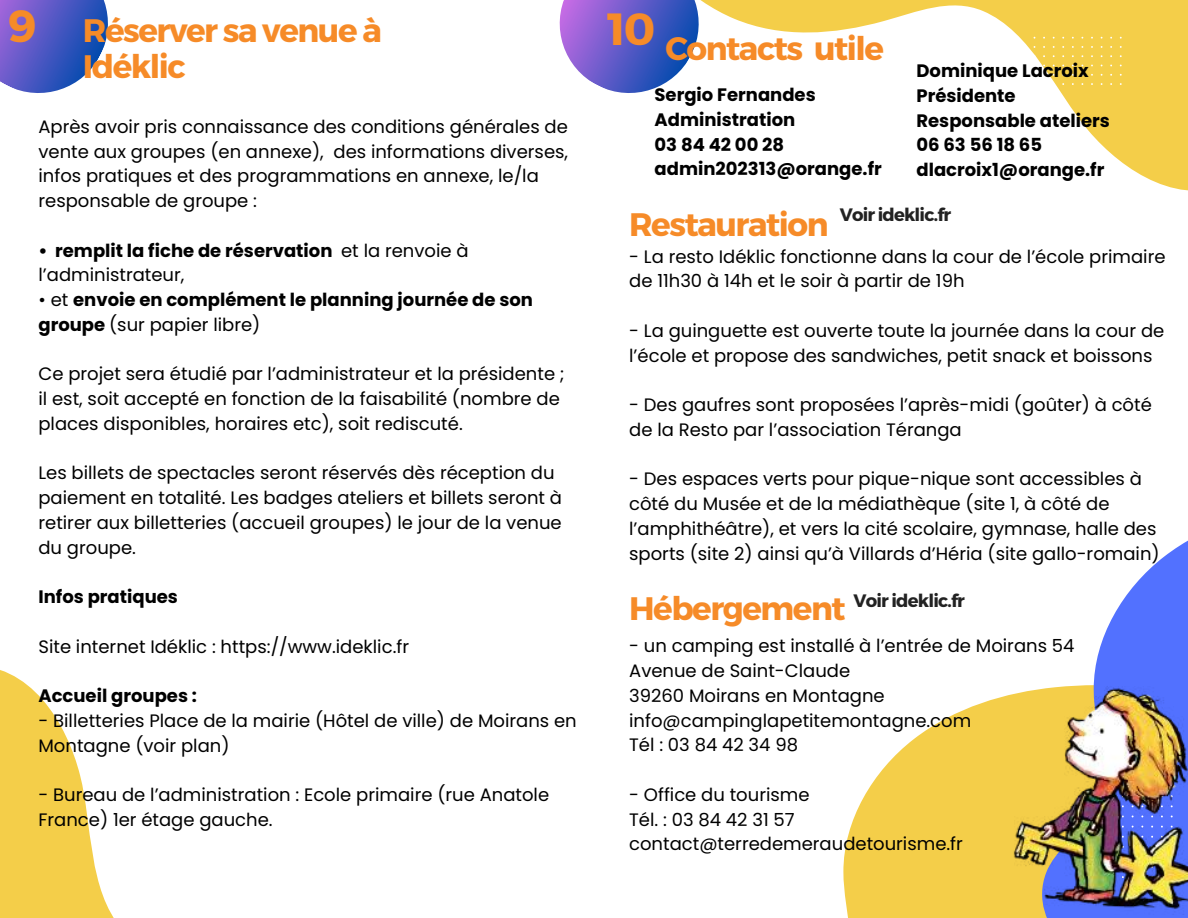
<style>
.page{position:relative;width:1188px;height:918px;background:#fff}
.page>*{position:absolute;margin:0;border:0;box-sizing:border-box;transform-origin:0 0}
.t1{font:700 45px "Montserrat";color:#f68b28}
.t2{font:700 32.55px/36px "Montserrat";letter-spacing:-.045em;color:#f68b28}
.t3{font:18px/24.8px "Poppins";color:#000}
.t4{font:700 18px/24.8px "Poppins";color:#000}
.t5{font:700 18px "Montserrat";letter-spacing:-.045em;color:#222}
.s1{font-weight:700}
.s2{font-weight:400}
</style>
<div class="page">
<svg style="left:559px;top:0;width:629px;height:191px"></svg>
<svg style="left:843px;top:719px;width:101px;height:199px;fill:#f4ce49"></svg>
<svg style="left:944px;top:540px;width:244px;height:378px"></svg>
<svg style="left:0;top:670px;width:114px;height:248px;fill:#f4ce49"></svg>
<svg style="left:0;top:0;width:108px;height:93px;background:#606ac9"></svg>
<svg style="left:1034px;top:37px;width:88px;height:48px;background:#f5d35d"></svg>
<img style="left:1005px;top:676px;width:183px;height:239px">
<h1 class="t1" style="left:8px;top:-4px;width:30px">9</h1>
<h1 class="t1" style="left:607px;top:-1px;width:50px">10</h1>
<h2 class="t2" style="left:83px;top:11px;width:300px">Réserver sa venue à<br>Idéklic</h2>
<h2 class="t2" style="left:665px;top:29px;width:220px">Contacts utile</h2>
<p class="t4" style="left:917px;top:58px;width:195px">Dominique Lacroix<br>Présidente<br>Responsable ateliers<br>06 63 56 18 65 dlacroix1@orange.fr</p>
<p class="t4" style="left:655px;top:83px;width:229px">Sergio Fernandes<br>Administration<br>03 84 42 00 28 admin202313@orange.fr</p>
<p class="t3" style="left:38px;top:114px;width:531px">Après avoir pris connaissance des conditions générales de vente aux groupes (en annexe), des informations diverses, infos pratiques et des programmations en annexe, le/la responsable de groupe :</p>
<p class="t3" style="left:38px;top:238px;width:432px"><span class="s1">• remplit la fiche de réservation</span> et la renvoie à l’administrateur,</p>
<p class="t4" style="left:38px;top:288px;width:496px"><span class="s2">• et</span> envoie en complément le planning journée de son groupe <span class="s2">(sur papier libre)</span></p>
<p class="t3" style="left:38px;top:362px;width:528px">Ce projet sera étudié par l’administrateur et la présidente ; il est, soit accepté en fonction de la faisabilité (nombre de places disponibles, horaires etc), soit rediscuté.</p>
<p class="t3" style="left:38px;top:461px;width:525px">Les billets de spectacles seront réservés dès réception du paiement en totalité. Les badges ateliers et billets seront à retirer aux billetteries (accueil groupes) le jour de la venue du groupe.</p>
<p class="t4" style="left:38px;top:585px;width:141px">Infos pratiques</p>
<p class="t3" style="left:38px;top:634px;width:372px">Site internet Idéklic : https://www.ideklic.fr</p>
<p class="t4" style="left:38px;top:684px;width:160px">Accueil groupes :</p>
<p class="t3" style="left:38px;top:708px;width:540px">- Billetteries Place de la mairie (Hôtel de ville) de Moirans en<br>Montagne (voir plan)</p>
<p class="t3" style="left:38px;top:783px;width:512px">- Bureau de l’administration : Ecole primaire (rue Anatole<br>France) 1er étage gauche.</p>
<p class="t5" style="left:840px;top:203px;width:113px">Voir ideklic.fr</p>
<h2 class="t2" style="left:629px;top:205px;width:201px">Restauration</h2>
<p class="t3" style="left:629px;top:244px;width:538px">- La resto Idéklic fonctionne dans la cour de l’école primaire de 11h30 à 14h et le soir à partir de 19h</p>
<p class="t3" style="left:629px;top:318px;width:537px">- La guinguette est ouverte toute la journée dans la cour de l’école et propose des sandwiches, petit snack et boissons</p>
<p class="t3" style="left:629px;top:392px;width:524px">- Des gaufres sont proposées l’après-midi (goûter) à côté de la Resto par l’association Téranga</p>
<p class="t3" style="left:629px;top:467px;width:532px">- Des espaces verts pour pique-nique sont accessibles à côté du Musée et de la médiathèque (site 1, à côté de l’amphithéâtre), et vers la cité scolaire, gymnase, halle des sports (site 2) ainsi qu’à Villards d’Héria (site gallo-romain)</p>
<p class="t5" style="left:853px;top:588px;width:113px">Voir ideklic.fr</p>
<h2 class="t2" style="left:629px;top:589px;width:218px">Hébergement</h2>
<p class="t3" style="left:629px;top:634px;width:447px">- un camping est installé à l’entrée de Moirans 54<br>Avenue de Saint-Claude<br>39260 Moirans en Montagne info@campinglapetitemontagne.com<br>Tél : 03 84 42 34 98</p>
<p class="t3" style="left:629px;top:782px;width:335px">- Office du tourisme<br>Tél. : 03 84 42 31 57 contact@terredemeraudetourisme.fr</p>
</div>
